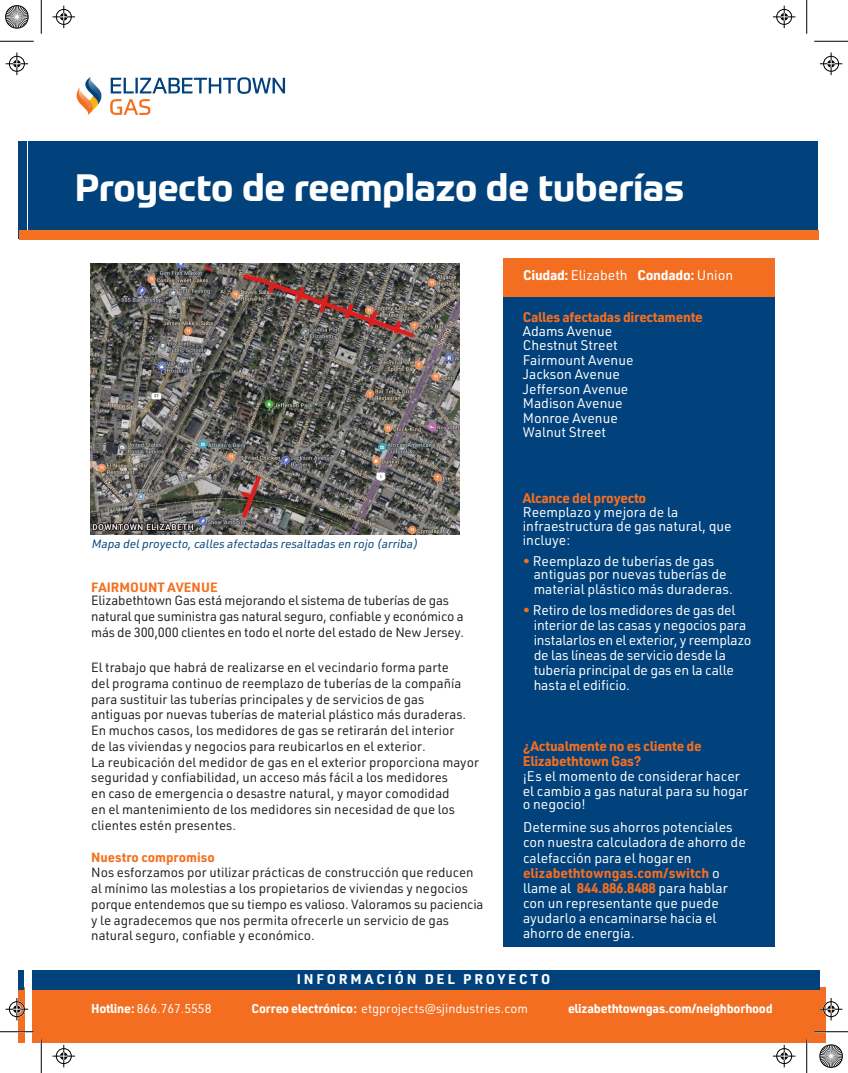
<style>
.page{position:relative;width:848px;height:1073px;background:#fff}
.page>*{position:absolute;margin:0;border:0;box-sizing:border-box;transform-origin:0 0}
.t1{font:700 37.5px "Prometo";color:#fff}
.t2{font:13.75px/15px "URWDIN";color:#fff}
.t3{font:700 13.75px/15px "URWDIN";letter-spacing:-.02em;color:#f36e21}
.t4{font:700 13.75px "URWDIN";letter-spacing:-.02em;color:#fff}
.t5{font:700 13.75px "URWDIN";letter-spacing:.2em;color:#fff}
.t6{font:13.12px/15.8px "URWDIN";color:#231f20}
.t7{font:700 13.12px "URWDIN";color:#f37121}
.t8{font:700 13.12px "URWDINW05";letter-spacing:.005em;color:#f37121}
.t9{font:12.5px "URWDIN";color:#fff}
.t10{font:700 12.5px "URWDIN";letter-spacing:-.02em;color:#fff}
.t11{font:italic 11.88px "URWDIN";color:#01427c}
.s1{font-weight:400}
.s2{color:#f36e21}
.s3{font-weight:700;color:#f36e21}
.s4{font-weight:700}
</style>
<div class="page">
<div style="left:19px;top:987px;width:6px;height:55px;background:#f36e21"></div>
<div style="left:19px;top:969px;width:5px;height:20px;background:#01427c"></div>
<div style="left:19px;top:141px;width:8px;height:98px;background:#01427c"></div>
<div style="left:19px;top:231px;width:9px;height:9px;background:#f37121"></div>
<div style="left:32px;top:987px;width:793px;height:55px;background:#f36e21"></div>
<div style="left:33px;top:969px;width:786px;height:20px;background:#01427c"></div>
<svg style="left:76px;top:77px;width:209px;height:38px"></svg>
<svg style="left:86px;top:77px;width:17px;height:21px"></svg>
<div style="left:503px;top:258px;width:272px;height:688px;background:#01427c"></div>
<div style="left:28px;top:141px;width:789px;height:98px;background:#01427c"></div>
<div style="left:27px;top:231px;width:791px;height:9px;background:#f37121"></div>
<div style="left:503px;top:258px;width:272px;height:38px;background:#f36e21"></div>
<hr style="left:0;top:1030px;width:34px;height:2px;background:#fff">
<hr style="left:814px;top:1030px;width:34px;height:2px;background:#fff">
<hr style="left:40px;top:1039px;width:2px;height:33px;background:#fff">
<hr style="left:805px;top:1039px;width:2px;height:33px;background:#fff">
<hr style="left:0;top:41px;width:34px;height:1px;background:#000001">
<hr style="left:814px;top:41px;width:34px;height:1px;background:#000001">
<hr style="left:0;top:1031px;width:34px;height:1px;background:#000001">
<hr style="left:814px;top:1031px;width:34px;height:1px;background:#000001">
<hr style="left:41px;top:0;width:1px;height:34px;background:#000001">
<hr style="left:41px;top:1039px;width:1px;height:33px;background:#000001">
<hr style="left:806px;top:0;width:1px;height:34px;background:#000001">
<hr style="left:806px;top:1039px;width:1px;height:33px;background:#000001">
<svg style="left:52px;top:6px;width:23px;height:22px"></svg>
<svg style="left:773px;top:6px;width:22px;height:22px"></svg>
<svg style="left:52px;top:1044px;width:23px;height:23px"></svg>
<svg style="left:773px;top:1044px;width:22px;height:23px"></svg>
<svg style="left:6px;top:52px;width:22px;height:23px"></svg>
<svg style="left:6px;top:998px;width:22px;height:22px"></svg>
<svg style="left:819px;top:52px;width:23px;height:23px"></svg>
<svg style="left:819px;top:998px;width:23px;height:22px"></svg>
<svg style="left:5px;top:5px;width:24px;height:24px"></svg>
<svg style="left:819px;top:1044px;width:24px;height:24px"></svg>
<img style="left:91px;top:263px;width:368px;height:271px">
<h1 class="t1" style="left:75px;top:165px;width:610px">Proyecto de reemplazo de tuberías</h1>
<p class="t4" style="left:523px;top:265px;width:211px">Ciudad: <span class="s1">Elizabeth</span> Condado: <span class="s1">Union</span></p>
<p class="t11" style="left:92px;top:536px;width:328px">Mapa del proyecto, calles afectadas resaltadas en rojo (arriba)</p>
<p class="t8" style="left:91px;top:578px;width:128px">FAIRMOUNT AVENUE</p>
<p class="t6" style="left:91px;top:592px;width:374px">Elizabethtown Gas está mejorando el sistema de tuberías de gas natural que suministra gas natural seguro, confiable y económico a más de 300,000 clientes en todo el norte del estado de New Jersey.</p>
<p class="t6" style="left:91px;top:659px;width:389px">El trabajo que habrá de realizarse en el vecindario forma parte<br>del programa continuo de reemplazo de tuberías de la compañía para sustituir las tuberías principales y de servicios de gas<br>antiguas por nuevas tuberías de material plástico más duraderas.<br>En muchos casos, los medidores de gas se retirarán del interior<br>de las viviendas y negocios para reubicarlos en el exterior.<br>La reubicación del medidor de gas en el exterior proporciona mayor seguridad y confiabilidad, un acceso más fácil a los medidores<br>en caso de emergencia o desastre natural, y mayor comodidad<br>en el mantenimiento de los medidores sin necesidad de que los clientes estén presentes.</p>
<p class="t7" style="left:91px;top:848px;width:125px">Nuestro compromiso</p>
<p class="t6" style="left:91px;top:864px;width:393px">Nos esforzamos por utilizar prácticas de construcción que reducen al mínimo las molestias a los propietarios de viviendas y negocios porque entendemos que su tiempo es valioso. Valoramos su paciencia y le agradecemos que nos permita ofrecerle un servicio de gas natural seguro, confiable y económico.</p>
<p class="t3" style="left:522px;top:309px;width:181px">Calles afectadas directamente</p>
<p class="t2" style="left:522px;top:323px;width:112px;line-height:14.5px">Adams Avenue<br>Chestnut Street<br>Fairmount Avenue<br>Jackson Avenue<br>Jefferson Avenue<br>Madison Avenue<br>Monroe Avenue<br>Walnut Street</p>
<p class="t3" style="left:522px;top:490px;width:125px">Alcance del proyecto</p>
<p class="t2" style="left:522px;top:504px;width:210px;line-height:14.1px">Reemplazo y mejora de la infraestructura de gas natural, que incluye:</p>
<p class="t2" style="left:533px;top:554px;width:194px;line-height:12.5px;text-indent:-11px"><span class="s2">•</span> Reemplazo de tuberías de gas antiguas por nuevas tuberías de</p>
<p class="t2" style="left:533px;top:581px;width:201px">material plástico más duraderas.</p>
<p class="t2" style="left:533px;top:602px;width:219px;text-indent:-11px"><span class="s2">•</span> Retiro de los medidores de gas del interior de las casas y negocios para instalarlos en el exterior, y reemplazo de las líneas de servicio desde la tubería principal de gas en la calle hasta el edificio.</p>
<p class="t3" style="left:522px;top:738px;width:180px">¿Actualmente no es cliente de<br>Elizabethtown Gas?</p>
<p class="t2" style="left:522px;top:768px;width:227px">¡Es el momento de considerar hacer el cambio a gas natural para su hogar</p>
<p class="t2" style="left:522px;top:791px;width:211px;line-height:23.8px">o negocio!<br>Determine sus ahorros potenciales</p>
<p class="t2" style="left:523px;top:834px;width:224px">con nuestra calculadora de ahorro de calefacción para el hogar en <span class="s3">elizabethtowngas.com/switch</span> o llame al <span class="s3">844.886.8488</span> para hablar con un representante que puede ayudarlo a encaminarse hacia el ahorro de energía.</p>
<p class="t5" style="left:297px;top:969px;width:255px">INFORMACIÓN DEL PROYECTO</p>
<p class="t9" style="left:91px;top:1000px;width:122px"><span class="s4">Hotline:</span> 866.767.5558</p>
<p class="t9" style="left:251px;top:1000px;width:278px"><span class="s4">Correo electrónico:</span> etgprojects@sjindustries.com</p>
<p class="t10" style="left:568px;top:1000px;width:206px">elizabethtowngas.com/neighborhood</p>
</div>
